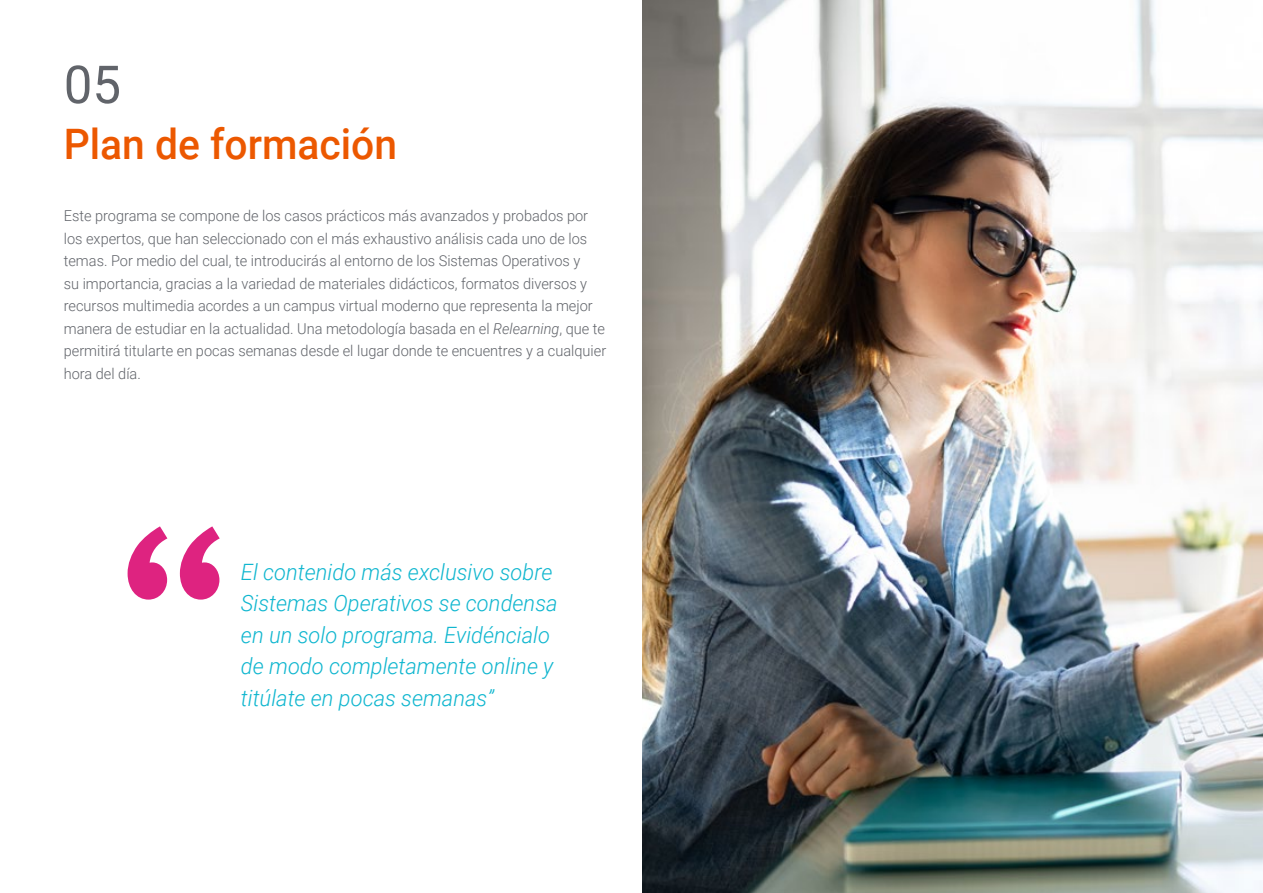
<style>
.page{position:relative;width:1263px;height:893px;background:#fff}
.page>*{position:absolute;margin:0;border:0;box-sizing:border-box;transform-origin:0 0}
.t1{font:52.5px "Roboto";color:#61646a}
.t2{font:500 42px "Roboto";color:#ec5800}
.t3{font:italic 300 22.5px/31.5px "Roboto";color:#0fb6cf}
.t4{font:300 15px/22.5px "Roboto";color:#61646a}
.s1{font-style:italic}
</style>
<div class="page">
<svg style="left:128px;top:526px;width:92px;height:74px"></svg>
<img style="left:642px;top:0;width:621px;height:893px">
<h1 class="t1" style="left:64px;top:48px;width:59px">05</h1>
<h2 class="t2" style="left:64px;top:115px;width:335px">Plan de formación</h2>
<p class="t4" style="left:64px;top:204px;width:544px">Este programa se compone de los casos prácticos más avanzados y probados por los expertos, que han seleccionado con el más exhaustivo análisis cada uno de los temas. Por medio del cual, te introducirás al entorno de los Sistemas Operativos y<br>su importancia, gracias a la variedad de materiales didácticos, formatos diversos y recursos multimedia acordes a un campus virtual moderno que representa la mejor manera de estudiar en la actualidad. Una metodología basada en el <span class="s1">Relearning</span>, que te permitirá titularte en pocas semanas desde el lugar donde te encuentres y a cualquier hora del día.</p>
<h3 class="t3" style="left:241px;top:555px;width:318px">El contenido más exclusivo sobre<br>Sistemas Operativos se condensa en un solo programa. Evidéncialo de modo completamente online y titúlate en pocas semanas”</h3>
</div>
